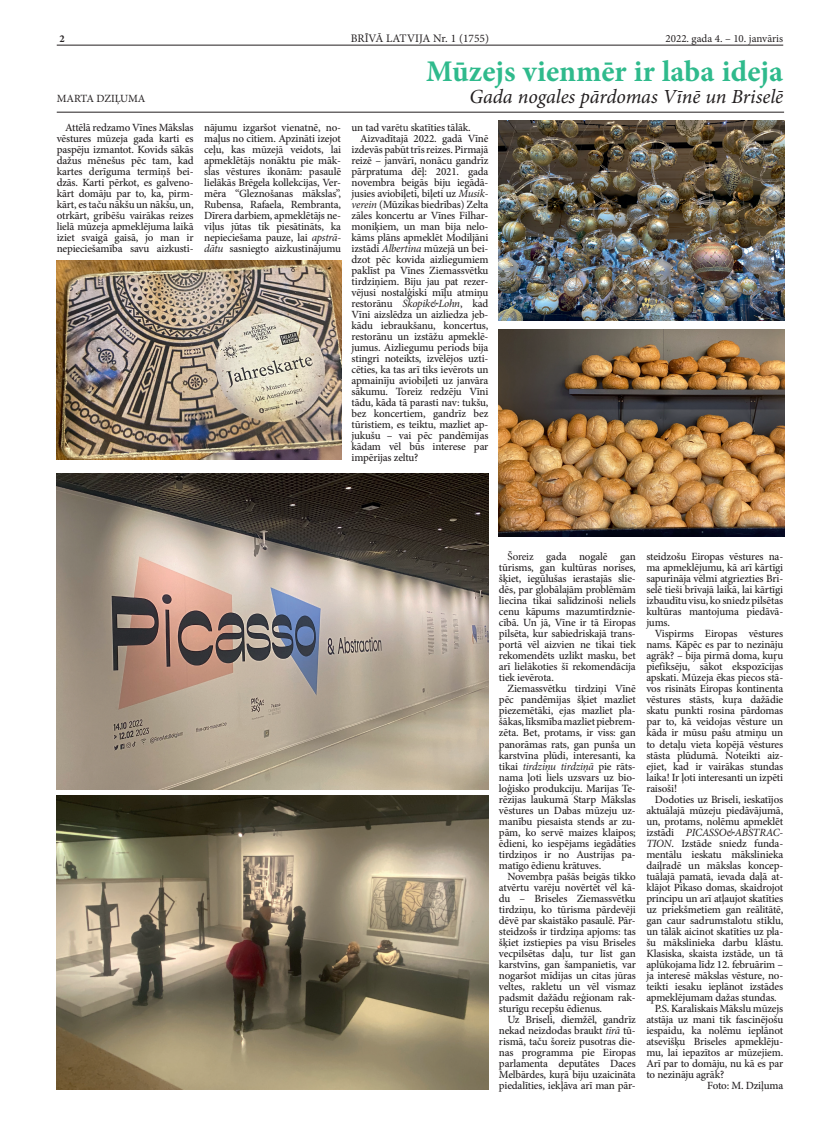
<style>
.page{position:relative;width:840px;height:1132px;background:#fff}
.page>*{position:absolute;margin:0;border:0;box-sizing:border-box;transform-origin:0 0}
.t1{font:700 30px "Minion Pro";color:#2fba8c}
.t2{font:italic 20px "Minion Pro";letter-spacing:-.005em;color:#231f20}
.t3{font:11.5px "Minion Pro";color:#231f20}
.t4{font:500 11px/11px "Minion Pro";letter-spacing:-.015em;color:#231f20}
.t5{font:11px "Minion Pro";letter-spacing:-.005em;color:#231f20}
.t6{font:italic 11px "Minion Pro";letter-spacing:-.015em;color:#231f20}
.t7{font:700 10.5px "Minion Pro";color:#231f20}
.s1{font-weight:400}
.s2{font-weight:400;font-style:italic}
.s3{font-weight:500;font-style:normal}
</style>
<div class="page">
<hr style="left:57px;top:45px;width:725px;height:1px;background:#231f20">
<img style="left:57px;top:473px;width:431px;height:316px">
<img style="left:57px;top:795px;width:431px;height:294px">
<img style="left:498px;top:120px;width:285px;height:200px">
<img style="left:498px;top:329px;width:285px;height:207px">
<img style="left:57px;top:260px;width:284px;height:199px">
<hr style="left:57px;top:112px;width:726px;height:1px;background:#231f20">
<p class="t7" style="left:60px;top:31px;width:7px">2</p>
<p class="t3" style="left:350px;top:30px;width:140px">BRĪVĀ LATVIJA Nr. 1 (1755)</p>
<p class="t5" style="left:665px;top:31px;width:119px">2022. gada 4. – 10. janvāris</p>
<h1 class="t1" style="left:426px;top:50px;width:358px">Mūzejs vienmēr ir laba ideja</h1>
<p class="t5" style="left:57px;top:91px;width:90px">MARTA DZIĻUMA</p>
<h2 class="t2" style="left:469px;top:82px;width:315px">Gada nogales pārdomas Vīnē un Briselē</h2>
<p class="t4" style="left:204px;top:122px;width:138px">nājumu izgaršot vienatnē, no&shy;maļus no citiem. Apzināti izejot ceļu, kas m<span class="s1">ū</span>zej<span class="s1">ā</span> veidots, lai apmeklētājs nonāktu pie māk--- slas vēstures ikonām: pasaulē lielākās Brēgela kollekcijas, Ver&shy;mēra “Gleznošanas mākslas”,<br>Rubensa, Rafaela, Rembranta,<br>Dīrera darbiem, apmeklētājs ne&shy;viļus jūtas tik piesātināts, ka nepieciešama pauze, lai <span class="s2">apstrā&shy;dātu</span> sasniegto aizkustinājumu</p>
<p class="t4" style="left:351px;top:122px;width:121px">un tad var<span class="s1">ētu</span> skatīties tālāk.</p>
<p class="t4" style="left:57px;top:122px;width:138px;text-align:justify;text-indent:9px">Attēlā redzamo Vīnes Mākslas vēstures m<span class="s1">ū</span>zeja gada karti es paspēju izmantot. Kovids sākās dažus mēnešus pēc tam, kad kartes derīguma termiņš bei&shy;dzās. Karti pērkot, es galveno&shy;kārt domāju par to, ka, pirm&shy;kārt, es taču nākšu un nākšu, un, otrkārt, gribē<span class="s1">šu</span> vairākas reizes lielā mūzeja apmeklējuma laikā iziet svaigā gaisā, jo man ir nepieciešamība savu aizkusti-</p>
<p class="t4" style="left:360px;top:133px;width:130px">Aizvadītajā 2022. gadā Vīnē</p>
<p class="t4" style="left:351px;top:144px;width:138px">izdevās pabūt trīs reizes. Pirmajā</p>
<p class="t4" style="left:351px;top:155px;width:138px">reizē – janvārī, nonācu gandrīz</p>
<p class="t4" style="left:351px;top:166px;width:138px">pārpratuma dēļ: 2021. gada</p>
<p class="t4" style="left:351px;top:177px;width:138px">novembra beigās biju iegādā-</p>
<p class="t4" style="left:351px;top:188px;width:137px">jusies aviobiļeti, biļeti uz <span class="s2">Musik-</span></p>
<p class="t4" style="left:351px;top:199px;width:138px"><span class="s2">verein</span> (Mūzikas biedrības) Zelta</p>
<p class="t4" style="left:351px;top:210px;width:138px">zāles koncertu ar Vīnes Filhar-</p>
<p class="t4" style="left:351px;top:221px;width:138px">moniķiem, un man bija nelo-</p>
<p class="t4" style="left:351px;top:232px;width:138px">kāms plāns apmeklēt Modiljāni</p>
<p class="t4" style="left:351px;top:243px;width:138px">izstādi <span class="s2">Albertina</span> m<span class="s1">ū</span>zejā un bei-</p>
<p class="t4" style="left:351px;top:254px;width:138px">dzot pēc kovida aizliegumiem</p>
<p class="t4" style="left:351px;top:265px;width:138px">paklīst pa Vīnes Ziemassvētku</p>
<p class="t4" style="left:351px;top:276px;width:138px">tirdziņiem. Biju jau pat rezer-</p>
<p class="t4" style="left:351px;top:287px;width:138px">vējusi nostalģiski mīļu atmiņu</p>
<p class="t4" style="left:351px;top:298px;width:138px">restorānu <span class="s2">Skopik&amp;Lohn</span>, kad</p>
<p class="t4" style="left:351px;top:309px;width:138px">Vīni aizslēdza un aizliedza jeb-</p>
<p class="t4" style="left:351px;top:320px;width:138px">kādu iebraukšanu, koncertus,</p>
<p class="t4" style="left:351px;top:331px;width:138px">restorānu un izstāžu apmeklē-</p>
<p class="t4" style="left:351px;top:342px;width:138px">jumus. Aizliegumu periods bija</p>
<p class="t4" style="left:351px;top:353px;width:138px">stingri noteikts, izvēlējos uzti-</p>
<p class="t4" style="left:351px;top:364px;width:138px">cēties, ka tas arī tiks ievērots un</p>
<p class="t4" style="left:351px;top:375px;width:138px">apmainīju aviobiļeti uz janvāra</p>
<p class="t4" style="left:351px;top:386px;width:138px">sākumu. Toreiz redzēju Vīni</p>
<p class="t4" style="left:351px;top:397px;width:138px">tādu, kāda tā parasti nav: tukšu,</p>
<p class="t4" style="left:351px;top:408px;width:138px">bez koncertiem, gandrīz bez</p>
<p class="t4" style="left:351px;top:419px;width:138px">tūristiem, es teiktu, mazliet ap-</p>
<p class="t4" style="left:351px;top:430px;width:138px">jukušu – vai pēc pandēmijas</p>
<p class="t4" style="left:351px;top:441px;width:138px">kādam vēl būs interese par</p>
<p class="t4" style="left:351px;top:452px;width:68px">impērijas zeltu?</p>
<p class="t4" style="left:498px;top:551px;width:138px;text-indent:9px"><span class="s1">Šoreiz g</span>ada nogalē gan tūrisms, gan kultūras norises, šķiet, iegūlušas ierastajās slie-- dēs, par globālajām problēmām liecina tikai salīdzinoši neliels cenu kāpums mazumtirdznie&shy;cībā. Un jā, Vīne ir tā Eiropas pilsēta, kur sabiedriskajā trans&shy;portā vēl aizvien ne tikai tiek rekomendēts uzlikt masku, bet arī lielākoties šī rekomendācija tiek ievērota.</p>
<p class="t4" style="left:498px;top:683px;width:138px;text-align:justify;text-indent:9px">Ziemassvētku tirdziņi Vīnē pēc pandēmijas šķiet mazliet piezemētāki, ejas mazliet pla&shy;šākas, līksmība mazliet piebrem&shy;zēta. Bet, protams, ir viss: gan panorāmas rats, gan punša un karstvīna plūdi, interesanti, ka tikai <span class="s2">tirdziņu tirdziņā</span> pie rāts&shy;nama ļoti liels uzsvars uz bio&shy;loģisko produkciju. Marijas Te&shy;rēzijas laukumā Starp Mākslas vēstures un Dabas m<span class="s1">ū</span>zeju uz&shy;manību piesaista stends ar zu&shy;pām, ko servē maizes klaipos; ēdieni, ko iespējams iegādāties tirdziņos ir no Austrijas pa&shy;matīgo ēdienu krātuves.</p>
<p class="t4" style="left:498px;top:870px;width:138px;text-indent:9px">Novembŗa pašās beigās tikko atvērtu varēju novērtēt vēl kā-- du – Briseles Ziemassvētku tirdziņu, ko tūrisma pārdevēji dēvē par skaistāko pasaulē. Pār&shy;steidzošs ir tirdziņa apjoms: tas šķiet izstiepies pa visu Briseles vecpilsētas daļu, tur līst gan karstvīns, gan šampanietis, var nogaršot mīdijas un citas jūras veltes, rakletu un vēl vismaz padsmit dažādu reģionam rak&shy;sturīgu recepšu ēdienus.</p>
<p class="t4" style="left:498px;top:1013px;width:138px;text-align:justify;text-indent:9px">Uz Briseli, diemžēl, gandrīz nekad neizdodas braukt <span class="s2">tīrā</span> tū&shy;rismā, taču šoreiz pusotras die&shy;nas programma pie Eiropas parlamenta deputātes Daces Melbārdes, kuŗā biju uzaicināta piedalīties, iekļāva arī man pār-</p>
<p class="t4" style="left:646px;top:551px;width:138px">steidzošu Eiropas vēstures na-- ma apmeklējumu, kā arī kārtīgi sapurināja vēlmi atgriezties Bri&shy;selē tieši brīvajā laikā, lai kārtīgi izbaudītu visu, ko sniedz pilsētas kultūras mantojuma piedāvā&shy;jums.</p>
<p class="t4" style="left:646px;top:628px;width:138px;text-indent:9px">Vispirms Eiropas vēstures nams. Kāpēc es par to nezināju agrāk? – bija pirmā doma, kuŗu piefiksēju, sākot ekspozīcijas apskati. M<span class="s1">ū</span>zeja ēkas piecos stā&shy;vos risināts Eiropas kontinenta vēstures stāsts, ku<span class="s1">ŗ</span>a dažādie skatu punkti rosina pārdomas par to, kā veidojas vēsture un kāda ir mūsu pašu atmiņu un to detaļu vieta kopējā vēstures stāsta plūdumā. Noteikti aiz--- ejiet, kad ir vairākas stundas laika! Ir ļoti interesanti un izpēti raisoši!</p>
<p class="t4" style="left:654px;top:793px;width:130px">Dodoties uz Briseli, ieskatījos</p>
<p class="t4" style="left:646px;top:804px;width:138px">aktuālajā mūzeju piedāvājumā,</p>
<p class="t4" style="left:646px;top:815px;width:138px">un, protams, nolēmu apmeklēt</p>
<p class="t6" style="left:646px;top:824px;width:137px"><span class="s3">izstādi</span> PICASSO&amp;ABSTRAC-</p>
<p class="t4" style="left:646px;top:837px;width:138px"><span class="s2">TION</span>. Izstāde sniedz funda-</p>
<p class="t4" style="left:646px;top:848px;width:138px">mentālu ieskatu mākslinieka</p>
<p class="t4" style="left:646px;top:859px;width:138px">daiļradē un mākslas koncep-</p>
<p class="t4" style="left:646px;top:870px;width:138px">tuālajā pamatā, ievada daļā at-</p>
<p class="t4" style="left:646px;top:881px;width:138px">klājot Pikaso domas, skaidrojot</p>
<p class="t4" style="left:646px;top:892px;width:138px">principu un arī atļaujot skatīties</p>
<p class="t4" style="left:646px;top:903px;width:138px">uz priekšmetiem gan reālitātē,</p>
<p class="t4" style="left:646px;top:914px;width:138px">gan caur sadrumstalotu stiklu,</p>
<p class="t4" style="left:646px;top:925px;width:138px">un tālāk aicinot skatīties uz pla-</p>
<p class="t4" style="left:646px;top:936px;width:138px">šu mākslinieka darbu klāstu.</p>
<p class="t4" style="left:646px;top:947px;width:138px">Klasiska, skaista izstāde, un tā</p>
<p class="t4" style="left:646px;top:958px;width:138px">aplūkojama līdz 12. februārim –</p>
<p class="t4" style="left:646px;top:969px;width:138px">ja interesē mākslas vēsture, no-</p>
<p class="t4" style="left:646px;top:980px;width:138px">teikti iesaku ieplānot izstādes</p>
<p class="t4" style="left:646px;top:991px;width:132px">apmeklējumam dažas stundas.</p>
<p class="t4" style="left:654px;top:1002px;width:130px">P.S. Karaliskais Mākslu m<span class="s1">ū</span>zejs</p>
<p class="t4" style="left:646px;top:1013px;width:138px">atstāja uz mani tik fascinējošu</p>
<p class="t4" style="left:646px;top:1024px;width:138px">iespaidu, ka nolēmu ieplānot</p>
<p class="t4" style="left:646px;top:1035px;width:136px">atsevišķu Briseles apmeklēju--</p>
<p class="t4" style="left:646px;top:1046px;width:138px">mu, lai iepazītos ar m<span class="s1">ū</span>zejiem.</p>
<p class="t4" style="left:646px;top:1057px;width:138px">Arī par to domāju, nu kā es par</p>
<p class="t4" style="left:646px;top:1068px;width:79px">to nezināju agrāk?</p>
<p class="t4" style="left:706px;top:1079px;width:77px">Foto: M. Dzi<span class="s1">ļ</span>uma</p>
</div>
